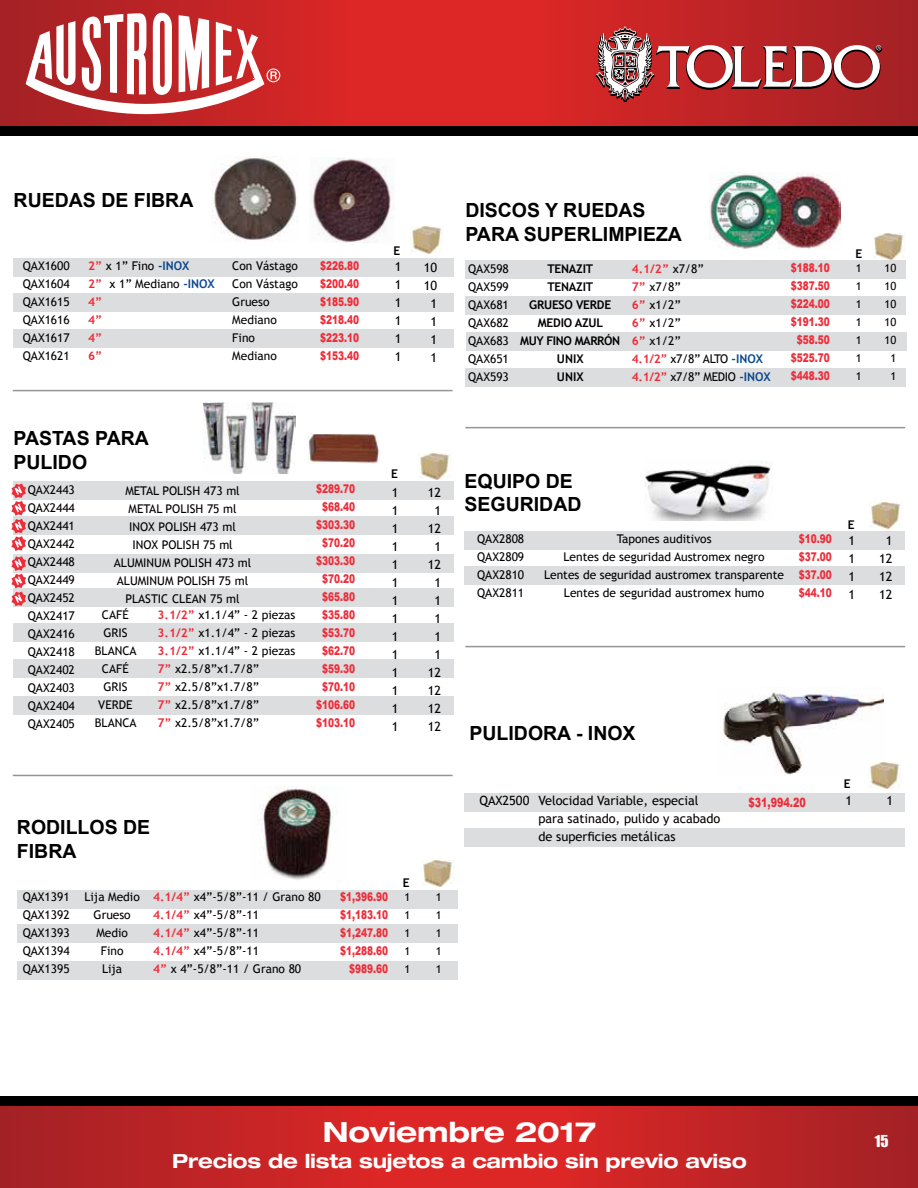
<style>
.page{position:relative;width:918px;height:1188px;background:#fff}
.page>*{position:absolute;margin:0;border:0;box-sizing:border-box;transform-origin:0 0}
.t1{font:700 expanded 27.9px "Helvetica Neue";letter-spacing:-.01em;color:#fff}
.t2{font:700 19.5px/23.4px "Arial";color:#000}
.t3{font:700 expanded 19.5px "Helvetica Neue";letter-spacing:-.01em;color:#fff}
.t4{font:15.15px "Impact";color:#fff}
.t5{font:12.75px/18px "Trebuchet MS";color:#000;text-align:center}
.t6{font:900 12.75px "Arial";color:#ee2d3a;scale:.75 1}
.t7{font:12px/18px "Trebuchet MS";color:#000;text-align:justify}
.t8{font:900 12px/18px "Arial";color:#ee2d3a;text-align:justify;scale:.75 1}
.t9{font:12px/18px "Trebuchet MS";letter-spacing:-.025em;color:#000}
.t10{font:700 12px/18px "Trebuchet MS";letter-spacing:-.02em;color:#000;text-align:center}
.t11{font:11.25px/18px "Trebuchet MS";color:#000;text-align:justify}
.s1{font-weight:700;color:#ee2d3a}
.s2{font-weight:700;color:#0b478e}
</style>
<div class="page">
<svg style="left:0;top:0;width:918px;height:127px;background:#c82425"></svg>
<svg style="left:0;top:1105px;width:918px;height:83px;background:#c12425"></svg>
<svg style="left:595px;top:27px;width:287px;height:75px"></svg>
<div style="left:0;top:127px;width:918px;height:9px;background:#000"></div>
<div style="left:0;top:1096px;width:918px;height:9px;background:#000"></div>
<svg style="left:267px;top:69px;width:13px;height:13px"></svg>
<svg style="left:268px;top:70px;width:11px;height:11px"></svg>
<svg style="left:270px;top:71px;width:7px;height:8px"></svg>
<svg style="left:26px;top:12px;width:238px;height:102px"></svg>
<img style="left:411px;top:227px;width:32px;height:26px">
<img style="left:419px;top:453px;width:32px;height:26px">
<div style="left:14px;top:259px;width:440px;height:18px;background:#dcddde"></div>
<div style="left:14px;top:481px;width:440px;height:18px;background:#dcddde"></div>
<div style="left:14px;top:624px;width:440px;height:18px;background:#dcddde"></div>
<div style="left:14px;top:554px;width:440px;height:18px;background:#dcddde"></div>
<div style="left:14px;top:697px;width:440px;height:18px;background:#dcddde"></div>
<div style="left:14px;top:293px;width:440px;height:18px;background:#dcddde"></div>
<div style="left:14px;top:330px;width:440px;height:18px;background:#dcddde"></div>
<div style="left:14px;top:517px;width:440px;height:18px;background:#dcddde"></div>
<div style="left:14px;top:659px;width:440px;height:18px;background:#dcddde"></div>
<div style="left:14px;top:588px;width:440px;height:18px;background:#dcddde"></div>
<hr style="left:13px;top:390px;width:440px;height:1px;background:#939598">
<hr style="left:13px;top:775px;width:440px;height:1px;background:#939598">
<img style="left:308px;top:434px;width:72px;height:30px">
<img style="left:211px;top:157px;width:87px;height:83px">
<img style="left:311px;top:158px;width:83px;height:85px">
<div style="left:17px;top:890px;width:441px;height:18px;background:#dcddde"></div>
<div style="left:17px;top:962px;width:441px;height:18px;background:#dcddde"></div>
<div style="left:17px;top:924px;width:441px;height:18px;background:#dcddde"></div>
<img style="left:260px;top:786px;width:76px;height:94px">
<div style="left:465px;top:261px;width:441px;height:18px;background:#dcddde"></div>
<div style="left:466px;top:332px;width:441px;height:18px;background:#dcddde"></div>
<div style="left:465px;top:368px;width:441px;height:18px;background:#dcddde"></div>
<div style="left:465px;top:296px;width:441px;height:18px;background:#dcddde"></div>
<img style="left:709px;top:173px;width:132px;height:76px">
<img style="left:421px;top:861px;width:33px;height:26px">
<img style="left:873px;top:234px;width:32px;height:26px">
<svg style="left:11px;top:483px;width:15px;height:123px"></svg>
<div style="left:464px;top:793px;width:441px;height:19px;background:#dcddde"></div>
<div style="left:464px;top:828px;width:441px;height:19px;background:#dcddde"></div>
<img style="left:723px;top:689px;width:161px;height:86px">
<img style="left:869px;top:762px;width:32px;height:26px">
<img style="left:870px;top:503px;width:32px;height:26px">
<div style="left:465px;top:532px;width:440px;height:18px;background:#dcddde"></div>
<div style="left:465px;top:566px;width:440px;height:18px;background:#dcddde"></div>
<hr style="left:465px;top:646px;width:440px;height:1px;background:#939598">
<hr style="left:465px;top:427px;width:440px;height:1px;background:#939598">
<img style="left:644px;top:461px;width:127px;height:59px">
<img style="left:203px;top:402px;width:93px;height:72px">
<h2 class="t2" style="left:14px;top:189px;width:181px">RUEDAS DE FIBRA</h2>
<p class="t7" style="left:23px;top:257px;width:49px">QAX1600<br>QAX1604<br>QAX1615<br>QAX1616<br>QAX1617<br>QAX1621</p>
<p class="t7" style="left:88px;top:257px;width:128px;text-align:left"><span class="s1">2”</span> x 1” Fino <span class="s2">-INOX<br></span><span class="s1">2”</span> x 1” Mediano <span class="s2">-INOX<br></span><span class="s1">4”<br>4”<br>4”<br>6”</span></p>
<p class="t7" style="left:232px;top:257px;width:67px;text-align:left">Con Vástago<br>Con Vástago<br>Grueso<br>Mediano<br>Fino<br>Mediano</p>
<p class="t8" style="left:320px;top:256px;width:54px">$226.80 $200.40 $185.90 $218.40 $223.10 $153.40</p>
<h2 class="t2" style="left:14px;top:427px;width:137px">PASTAS PARA<br>PULIDO</h2>
<p class="t7" style="left:28px;top:481px;width:49px">QAX2443<br>QAX2444<br>QAX2441<br>QAX2442<br>QAX2448<br>QAX2449<br>QAX2452<br>QAX2417<br>QAX2416<br>QAX2418<br>QAX2402<br>QAX2403<br>QAX2404<br>QAX2405</p>
<p class="t7" style="left:114px;top:482px;width:139px;text-align:center">METAL POLISH 473 ml<br>METAL POLISH 75 ml<br>INOX POLISH 473 ml<br>INOX POLISH 75 ml<br>ALUMINUM POLISH 473 ml<br>ALUMINUM POLISH 75 ml<br>PLASTIC CLEAN 75 ml</p>
<p class="t7" style="left:95px;top:606px;width:43px;text-align:center">CAFÉ<br>GRIS<br>BLANCA<br>CAFÉ<br>GRIS<br>VERDE<br>BLANCA</p>
<p class="t7" style="left:158px;top:606px;width:139px;text-align:left"><span class="s1">3.1/2”</span> x1.1/4” - 2 piezas<br><span class="s1">3.1/2”</span> x1.1/4” - 2 piezas<br><span class="s1">3.1/2”</span> x1.1/4” - 2 piezas<br><span class="s1">7”</span> x2.5/8”x1.7/8”<br><span class="s1">7”</span> x2.5/8”x1.7/8”<br><span class="s1">7”</span> x2.5/8”x1.7/8”<br><span class="s1">7”</span> x2.5/8”x1.7/8”</p>
<p class="t8" style="left:316px;top:480px;width:54px;text-align:center">$289.70 $68.40 $303.30 $70.20 $303.30 $70.20 $65.80 $35.80 $53.70 $62.70 $59.30 $70.10 $106.60 $103.10</p>
<p class="t10" style="left:394px;top:242px;width:8px">E</p>
<p class="t5" style="left:395px;top:257px;width:8px;text-align:justify">1<br>1<br>1<br>1<br>1<br>1</p>
<p class="t5" style="left:424px;top:259px;width:15px">10<br>10<br>1<br>1<br>1<br>1</p>
<p class="t10" style="left:391px;top:465px;width:8px">E</p>
<p class="t5" style="left:392px;top:484px;width:8px;text-align:justify">1<br>1<br>1<br>1<br>1<br>1<br>1<br>1<br>1<br>1<br>1<br>1<br>1<br>1</p>
<p class="t5" style="left:428px;top:484px;width:15px">12<br>1<br>12<br>1<br>12<br>1<br>1<br>1<br>1<br>1<br>12<br>12<br>12<br>12</p>
<h2 class="t2" style="left:17px;top:816px;width:135px">RODILLOS DE<br>FIBRA</h2>
<p class="t7" style="left:23px;top:888px;width:49px">QAX1391<br>QAX1392<br>QAX1393<br>QAX1394<br>QAX1395</p>
<p class="t8" style="left:340px;top:887px;width:66px;text-align:right">$1,396.90 $1,183.10 $1,247.80 $1,288.60 $989.60</p>
<p class="t7" style="left:84px;top:888px;width:57px;text-align:center">Lija Medio<br>Grueso<br>Medio<br>Fino<br>Lija</p>
<p class="t7" style="left:153px;top:888px;width:169px;text-align:left"><span class="s1">4.1/4”</span> x4”-5/8”-11 / Grano 80<br><span class="s1">4.1/4”</span> x4”-5/8”-11<br><span class="s1">4.1/4”</span> x4”-5/8”-11<br><span class="s1">4.1/4”</span> x4”-5/8”-11<br><span class="s1">4”</span> x 4”-5/8”-11 / Grano 80</p>
<p class="t10" style="left:403px;top:873px;width:8px">E</p>
<p class="t11" style="left:405px;top:888px;width:7px">1<br>1<br>1<br>1<br>1</p>
<p class="t11" style="left:436px;top:889px;width:7px">1<br>1<br>1<br>1<br>1</p>
<h2 class="t2" style="left:465px;top:199px;width:218px">DISCOS Y RUEDAS<br>PARA SUPERLIMPIEZA</h2>
<p class="t9" style="left:632px;top:260px;width:140px"><span class="s1">4.1/2”</span> x7/8”<br><span class="s1">7”</span> x7/8”<br><span class="s1">6”</span> x1/2”<br><span class="s1">6”</span> x1/2”<br><span class="s1">6”</span> x1/2”<br><span class="s1">4.1/2”</span> x7/8” ALTO <span class="s2">-INOX<br></span><span class="s1">4.1/2”</span> x7/8” MEDIO <span class="s2">-INOX</span></p>
<p class="t7" style="left:468px;top:260px;width:42px">QAX598<br>QAX599<br>QAX681<br>QAX682<br>QAX683<br>QAX651<br>QAX593</p>
<p class="t8" style="left:791px;top:258px;width:54px;text-align:center">$188.10 $387.50 $224.00 $191.30 $58.50 $525.70 $448.30</p>
<p class="t10" style="left:520px;top:260px;width:101px">TENAZIT<br>TENAZIT<br>GRUESO VERDE<br>MEDIO AZUL<br>MUY FINO MARRÓN<br>UNIX<br>UNIX</p>
<p class="t10" style="left:855px;top:245px;width:8px">E</p>
<p class="t11" style="left:856px;top:259px;width:7px">1<br>1<br>1<br>1<br>1<br>1<br>1</p>
<p class="t11" style="left:885px;top:259px;width:13px;text-align:center">10<br>10<br>10<br>10<br>10<br>1<br>1</p>
<h2 class="t2" style="left:465px;top:470px;width:119px">EQUIPO DE<br>SEGURIDAD</h2>
<p class="t7" style="left:544px;top:530px;width:241px;text-align:center">Tapones auditivos<br>Lentes de seguridad Austromex negro<br>Lentes de seguridad austromex transparente Lentes de seguridad austromex humo</p>
<p class="t10" style="left:848px;top:516px;width:8px">E</p>
<p class="t7" style="left:477px;top:530px;width:49px">QAX2808<br>QAX2809<br>QAX2810<br>QAX2811</p>
<p class="t8" style="left:799px;top:529px;width:46px">$10.90 $37.00 $37.00 $44.10</p>
<p class="t5" style="left:879px;top:532px;width:15px">1<br>12<br>12<br>12</p>
<p class="t5" style="left:849px;top:532px;width:8px;text-align:justify">1<br>1<br>1<br>1</p>
<h2 class="t2" style="left:470px;top:723px;width:168px">PULIDORA - INOX</h2>
<p class="t10" style="left:844px;top:775px;width:8px">E</p>
<p class="t5" style="left:538px;top:792px;width:184px;text-align:left">Velocidad Variable, especial para satinado, pulido y acabado de superficies metálicas</p>
<p class="t5" style="left:479px;top:792px;width:51px">QAX2500</p>
<p class="t6" style="left:749px;top:793px;width:78px">$31,994.20</p>
<p class="t5" style="left:845px;top:792px;width:8px">1</p>
<p class="t5" style="left:887px;top:792px;width:8px">1</p>
<h1 class="t1" style="left:323px;top:1114px;width:275px">Noviembre 2017</h1>
<h2 class="t3" style="left:172px;top:1149px;width:576px">Precios de lista sujetos a cambio sin previo aviso</h2>
<p class="t4" style="left:875px;top:1129px;width:15px">15</p>
</div>
